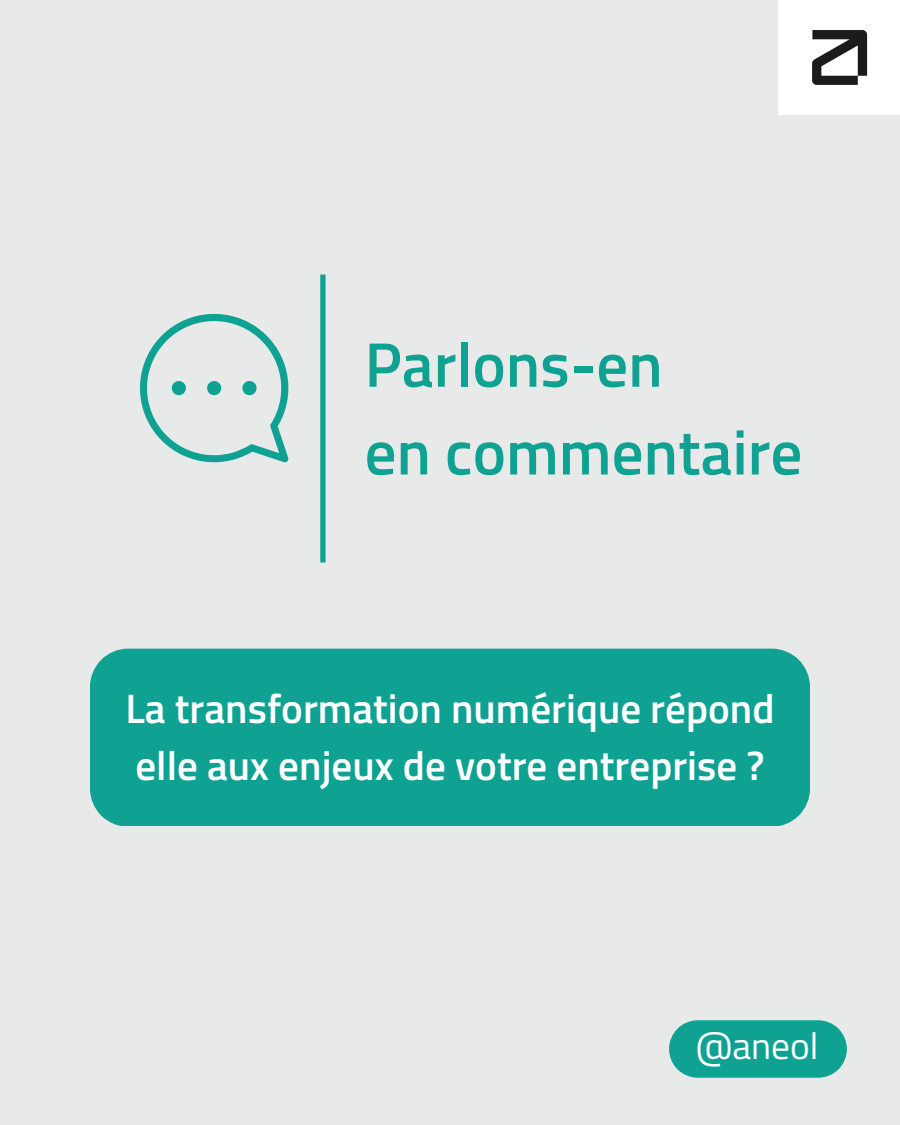
<style>
.page{position:relative;width:900px;height:1125px;background:#e8eaea}
.page>*{position:absolute;margin:0;border:0;box-sizing:border-box;transform-origin:0 0}
.t1{font:600 63px "Titillium Web";color:#0fa293}
.t2{font:600 41.1px/57px "Titillium Web";color:#fff}
.t3{font:37.4px "Titillium Web";color:#fff}
</style>
<div class="page">
<svg style="left:140px;top:314px;width:148px;height:148px"></svg>
<div style="left:320px;top:274px;width:6px;height:288px;background:#0fa293"></div>
<div style="left:90px;top:649px;width:719px;height:177px;background:#0fa293"></div>
<div style="left:779px;top:0;width:121px;height:115px;background:#fff"></div>
<img style="left:812px;top:30px;width:56px;height:55px">
<svg style="left:669px;top:1020px;width:177px;height:58px;background:#1fa799"></svg>
<p class="t1" style="left:365px;top:315px;width:300px">Parlons-en</p>
<p class="t1" style="left:365px;top:403px;width:439px">en commentaire</p>
<p class="t2" style="left:125px;top:679px;width:651px">La transformation numérique répond elle aux enjeux de votre entreprise ?</p>
<p class="t3" style="left:696px;top:1016px;width:124px">@aneol</p>
</div>
